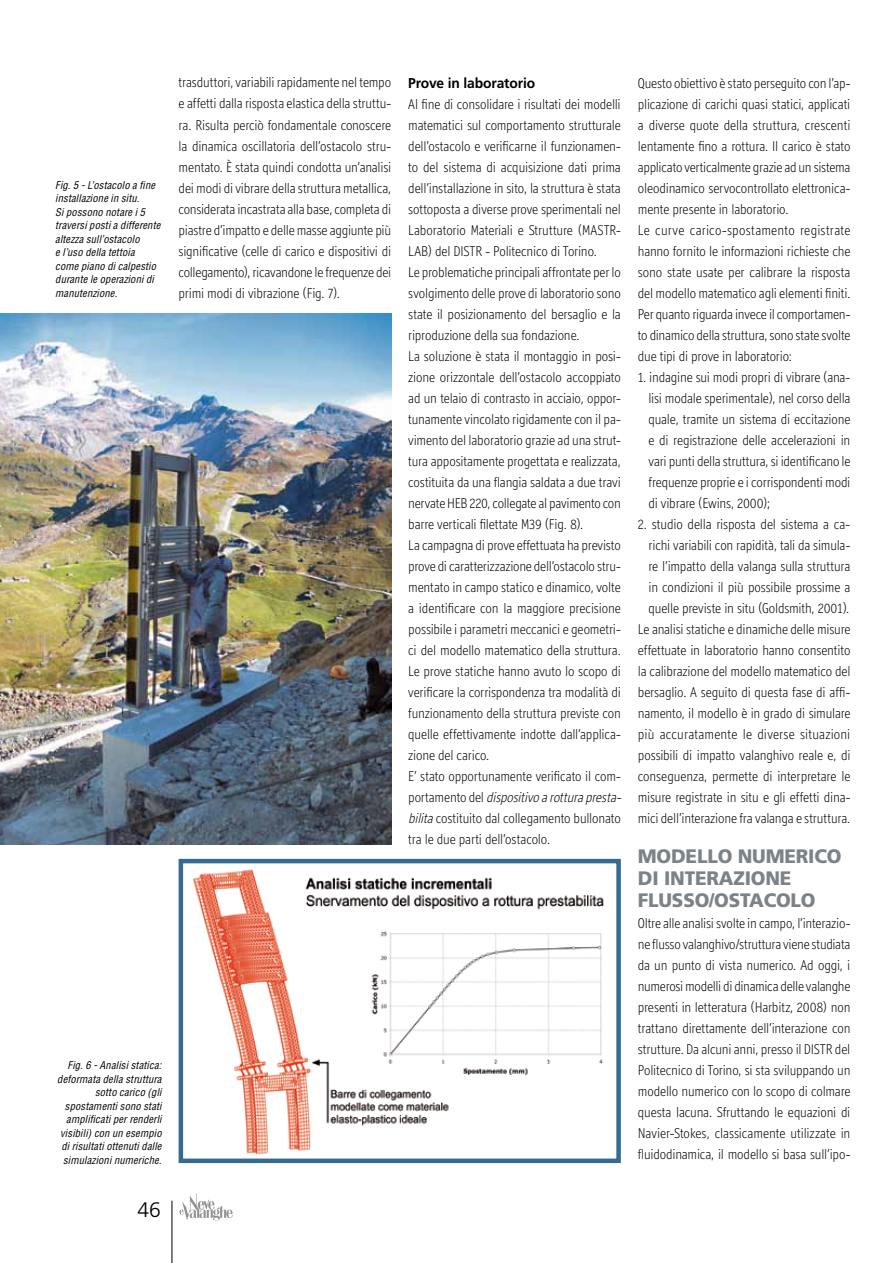
<style>
.page{position:relative;width:893px;height:1263px;background:#fff}
.page>*{position:absolute;margin:0;border:0;box-sizing:border-box;transform-origin:0 0}
.t1{font:300 21px "Frutiger";color:#000}
.t2{font:900 19.5px/21.8px "Frutiger";letter-spacing:-.01em;color:#7c8388}
.t3{font:300 14.25px/21px "Officina Display ITC";letter-spacing:-.01em;color:#000;text-align:justify}
.t4{font:700 14.25px "Frutiger";letter-spacing:-.01em;color:#000}
.t5{font:italic condensed 10.5px/13.5px "Helvetica";letter-spacing:.015em;color:#000}
.s1{font-style:italic}
</style>
<div class="page">
<hr style="left:172px;top:1201px;width:1px;height:62px;background:#000">
<svg style="left:179px;top:1193px;width:54px;height:27px"></svg>
<img style="left:0;top:314px;width:391px;height:530px">
<img style="left:193px;top:869px;width:411px;height:285px">
<div style="left:179px;top:859px;width:442px;height:304px;border:4px solid #356b92"></div>
<p class="t5" style="left:55px;top:178px;width:107px">Fig. 5 - L’ostacolo a fine installazione in situ.<br>Si possono notare i 5 traversi posti a differente altezza sull’ostacolo<br>e l’uso della tettoia come piano di calpestio durante le operazioni di manutenzione.</p>
<p class="t3" style="left:179px;top:72px;width:214px">trasduttori, variabili rapidamente nel tempo e affetti dalla risposta elastica della struttu&shy;ra. Risulta perciò fondamentale conoscere la dinamica oscillatoria dell’ostacolo stru&shy;mentato. È stata quindi condotta un’analisi dei modi di vibrare della struttura metallica, considerata incastrata alla base, completa di piastre d’impatto e delle masse aggiunte più significative (celle di carico e dispositivi di collegamento), ricavandone le frequenze dei primi modi di vibrazione (Fig. 7).</p>
<p class="t4" style="left:408px;top:74px;width:128px">Prove in laboratorio</p>
<p class="t3" style="left:408px;top:93px;width:218px;text-align:left">Al fine di consolidare i risultati dei modelli matematici sul comportamento strutturale dell’ostacolo e verificarne il funzionamen&shy;to del sistema di acquisizione dati prima dell’installazione in sito, la struttura è stata sottoposta a diverse prove sperimentali nel Laboratorio Materiali e Strutture (MASTR-LAB) del DISTR - Politecnico di Torino.<br>Le problematiche principali affrontate per lo svolgimento delle prove di laboratorio sono state il posizionamento del bersaglio e la riproduzione della sua fondazione.<br>La soluzione è stata il montaggio in posi&shy;zione orizzontale dell’ostacolo accoppiato ad un telaio di contrasto in acciaio, oppor&shy;tunamente vincolato rigidamente con il pa&shy;vimento del laboratorio grazie ad una strut&shy;tura appositamente progettata e realizzata, costituita da una flangia saldata a due travi nervate HEB 220, collegate al pavimento con barre verticali filettate M39 (Fig. 8).<br>La campagna di prove effettuata ha previsto prove di caratterizzazione dell’ostacolo stru&shy;mentato in campo statico e dinamico, volte a identificare con la maggiore precisione possibile i parametri meccanici e geometri&shy;ci del modello matematico della struttura.<br>Le prove statiche hanno avuto lo scopo di verificare la corrispondenza tra modalità di funzionamento della struttura previste con quelle effettivamente indotte dall’applica&shy;zione del carico.<br>E’ stato opportunamente verificato il com&shy;p o r t a m e n t o d e l <span class="s1">dispositivoarotturapresta&shy;bilita</span>costituito dal collegamento bullonato tra le due parti dell’ostacolo.</p>
<p class="t5" style="left:57px;top:1058px;width:106px;text-align:right">Fig. 6 - Analisi statica: deformata della struttura sotto carico (gli spostamenti sono stati amplificati per renderli visibili) con un esempio di risultati ottenuti dalle simulazioni numeriche.</p>
<h1 class="t1" style="left:138px;top:1198px;width:25px">46</h1>
<p class="t3" style="left:638px;top:72px;width:214px;text-align:left">Questo obiettivo è stato perseguito con l’ap&shy;plicazione di carichi quasi statici, applicati a diverse quote della struttura, crescenti lentamente fino a rottura. Il carico è stato applicato verticalmente grazie ad un sistema oleodinamico servocontrollato elettronica&shy;mente presente in laboratorio.<br>Le curve carico-spostamento registrate hanno fornito le informazioni richieste che sono state usate per calibrare la risposta del modello matematico agli elementi finiti.<br>Per quanto riguarda invece il comportamen&shy;to dinamico della struttura, sono state svolte due tipi di prove in laboratorio:</p>
<p class="t3" style="left:648px;top:366px;width:203px;text-indent:-11px">1. indagine sui modi propri di vibrare (ana&shy;lisi modale sperimentale), nel corso della quale, tramite un sistema di eccitazione e di registrazione delle accelerazioni in vari punti della struttura, si identificano le frequenze proprie e i corrispondenti modi di vibrare (Ewins, 2000);</p>
<p class="t3" style="left:638px;top:513px;width:214px;text-align:right">2. studio della risposta del sistema a ca&shy;richi variabili con rapidità, tali da simula&shy;re l’impatto della valanga sulla struttura in condizioni il più possibile prossime a quelle previste in situ (Goldsmith, 2001).<br>Le analisi statiche e dinamiche delle misure effettuate in laboratorio hanno consentito la calibrazione del modello matematico del bersaglio. A seguito di questa fase di affi&shy;namento, il modello è in grado di simulare più accuratamente le diverse situazioni possibili di impatto valanghivo reale e, di conseguenza, permette di interpretare le misure registrate in situ e gli effetti dina&shy;mici dell’interazione fra valanga e struttura.</p>
<h2 class="t2" style="left:638px;top:845px;width:205px">MODELLO NUMERICO<br>DI INTERAZIONE<br>FLUSSO/OSTACOLO</h2>
<p class="t3" style="left:638px;top:912px;width:214px">Oltre alle analisi svolte in campo, l’interazio&shy;ne flusso valanghivo/struttura viene studiata da un punto di vista numerico. Ad oggi, i numerosi modelli di dinamica delle valanghe presenti in letteratura (Harbitz, 2008) non trattano direttamente dell’interazione con strutture. Da alcuni anni, presso il DISTR del Politecnico di Torino, si sta sviluppando un modello numerico con lo scopo di colmare questa lacuna. Sfruttando le equazioni di Navier-Stokes, classicamente utilizzate in fluidodinamica, il modello si basa sull’ipo-</p>
</div>
